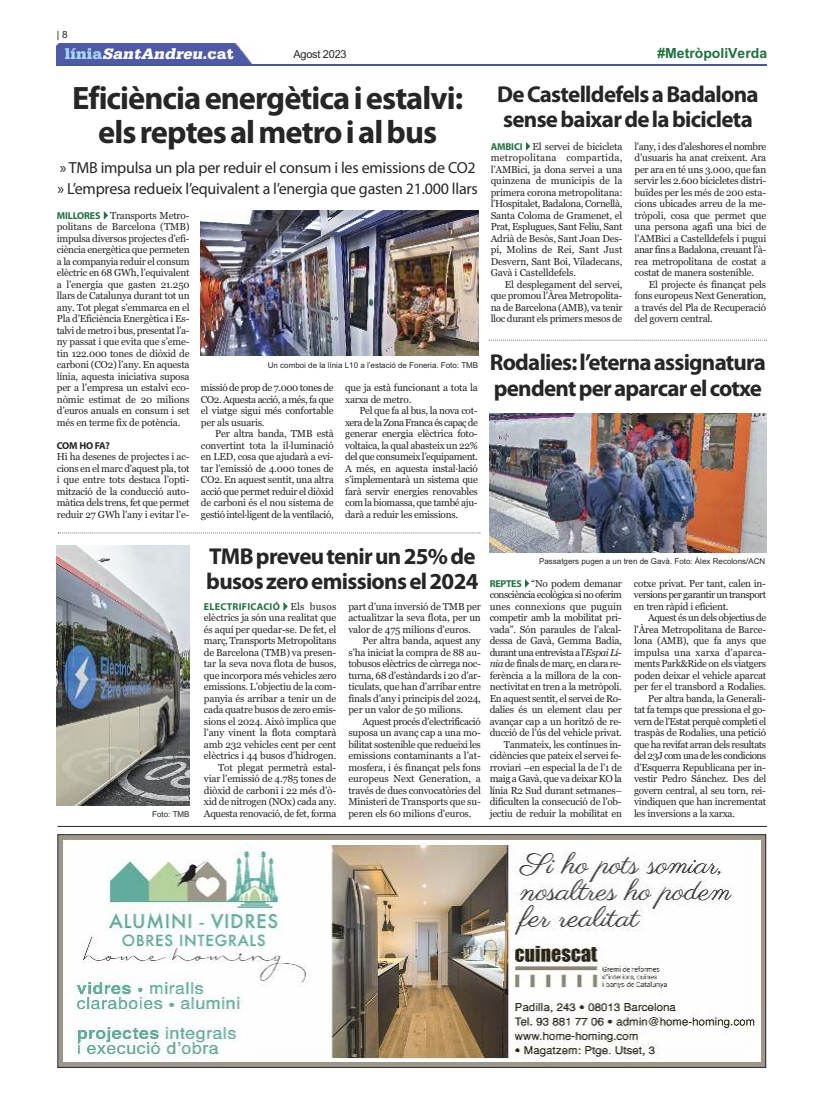
<style>
.page{position:relative;width:823px;height:1106px;background:#fff}
.page>*{position:absolute;margin:0;border:0;box-sizing:border-box;transform-origin:0 0}
.t1{font:700 32.5px/34.5px "Myriad Pro";letter-spacing:-.03em;color:#272526;text-align:center}
.t2{font:700 23px/25px "Myriad Pro";letter-spacing:-.03em;color:#272526}
.t3{font:16px/21px "Myriad Pro";letter-spacing:-.015em;color:#272526}
.t4{font:italic 900 16px "Serifa";color:#fff}
.t5{font:700 14px "Arial";color:#20723f}
.t6{font:11px "Arial";letter-spacing:-.025em;color:#272526}
.t7{font:10px/11.5px "Georgia";letter-spacing:-.025em;color:#272526;text-align:justify}
.t8{font:10px "Georgia";letter-spacing:-.045em;color:#272526}
.t9{font:10px "Georgia";letter-spacing:-.055em;color:#272526}
.t10{font:10px "Georgia";color:#272526}
.t11{font:10px "Georgia";letter-spacing:-.005em;color:#272526}
.t12{font:700 10px "Myriad Pro";letter-spacing:.025em;color:#20723f}
.t13{font:700 10px "Myriad Pro";letter-spacing:-.035em;color:#272526}
.t14{font:10px "Arial";color:#272526}
.t15{font:8px "Arial";color:#272526}
.s1{font-style:normal;color:#a6d8f6}
.s2{font-style:normal}
.s3{font-family:"Myriad Pro";font-weight:700;color:#20723f}
.s4{color:#20723f}
.s5{font-family:"Georgia";font-weight:400;color:#272526}
.s6{font-style:italic}
</style>
<div class="page">
<div style="left:57px;top:44px;width:196px;height:20px;background:#4f5aa4"></div>
<hr style="left:57px;top:64px;width:708px;height:1px;background:#4558a4">
<hr style="left:58px;top:826px;width:708px;height:1px;background:#272526">
<img style="left:59px;top:836px;width:704px;height:229px">
<div style="left:57px;top:834px;width:708px;height:233px;border:1px solid #272526"></div>
<svg style="left:489px;top:340px;width:277px;height:1px"></svg>
<img style="left:489px;top:413px;width:276px;height:139px">
<img style="left:200px;top:210px;width:278px;height:146px">
<svg style="left:58px;top:532px;width:422px;height:1px"></svg>
<img style="left:57px;top:545px;width:132px;height:261px">
<p class="t14" style="left:57px;top:29px;width:12px">| 8</p>
<h3 class="t4" style="left:65px;top:44px;width:170px"><span class="s1">l í n i a</span> SantAndreu<span class="s2">. c a t</span></h3>
<p class="t6" style="left:293px;top:48px;width:55px">Agost 2023</p>
<h1 class="t1" style="left:72px;top:83px;width:392px">Eficiènciaenergèticaiestalvi: elsreptesalmetroialbus</h1>
<h3 class="t3" style="left:58px;top:159px;width:421px">» TMB impulsa un pla per reduir el consum i les emissions de CO2 » L’empresa redueix l’equivalent a l’energia que gasten 21.000 llars</h3>
<p class="t7" style="left:57px;top:209px;width:134px"><span class="s3">MILLORES</span><span class="s4">✔</span>Transports Metro&shy;politans de Barcelona (TMB) impulsa diversos projectes d’efi&shy;ciència energètica que permeten a la companyia reduir el consum elèctric en 68 GWh, l’equivalent a l’energia que gasten 21.250 llars de Catalunya durant tot un any. Tot plegat s’emmarca en el Pla d’Eficiència Energètica i Es&shy;talvi de metro i bus, presentat l’a&shy;ny passat i que evita que s’eme&shy;tin 122.000 tones de diòxid de carboni (CO2) l’any. En aquesta línia, aquesta iniciativa suposa per a l’empresa un estalvi eco&shy;nòmic estimat de 20 milions d’euros anuals en consum i set més en terme fix de potència.</p>
<p class="t13" style="left:57px;top:441px;width:55px">COM HO FA?</p>
<p class="t7" style="left:57px;top:451px;width:134px">Hi ha desenes de projectes i ac&shy;cions en el marc d’aquest pla, tot i que entre tots destaca l’opti&shy;mització de la conducció auto&shy;màtica dels trens, fet que permet reduir 27 GWh l’any i evitar l’e-</p>
<p class="t15" style="left:267px;top:361px;width:212px">Un comboi de la línia L10 a l’estació de Foneria. Foto: TMB</p>
<p class="t7" style="left:201px;top:382px;width:134px">missió de prop de 7.000 tones de CO2. Aquesta acció, a més, fa que el viatge sigui més confortable per als usuaris.</p>
<p class="t7" style="left:201px;top:428px;width:134px;text-indent:14px">Per altra banda, TMB està convertint tota la il·luminació en LED, cosa que ajudarà a evi&shy;tar l’emissió de 4.000 tones de CO2. En aquest sentit, una altra acció que permet reduir el diòxid de carboni és el nou sistema de gestió intel·ligent de la ventilació,</p>
<p class="t7" style="left:345px;top:382px;width:134px">que ja està funcionant a tota la xarxa de metro.</p>
<p class="t7" style="left:345px;top:405px;width:134px;text-indent:14px">Pel que fa al bus, la nova cot&shy;xera de la Zona Franca és capaç de generar energia elèctrica foto&shy;voltaica, la qual abasteix un 22% del que consumeix l’equipament.<br>A més, en aquesta instal·lació s’implementarà un sistema que farà servir energies renovables com la biomassa, que també aju&shy;darà a reduir les emissions.</p>
<h3 class="t5" style="left:657px;top:45px;width:111px">#MetròpoliVerda</h3>
<h2 class="t2" style="left:497px;top:84px;width:263px">DeCastelldefelsaBadalona sensebaixardelabicicleta</h2>
<p class="t7" style="left:490px;top:140px;width:133px"><span class="s3">AMBICI</span><span class="s4">✔</span>El servei de bicicleta metropolitana compartida, l’AMBici, ja dona servei a una quinzena de municipis de la primera corona metropolitana: l’Hospitalet, Badalona, Cornellà, Santa Coloma de Gramenet, el Prat, Esplugues, Sant Feliu, Sant Adrià de Besòs, Sant Joan Des&shy;pí, Molins de Rei, Sant Just Desvern, Sant Boi, Viladecans, Gavà i Castelldefels.</p>
<p class="t7" style="left:490px;top:278px;width:133px;text-indent:14px">El desplegament del servei, que promou l’Àrea Metropolita&shy;na de Barcelona (AMB), va tenir lloc durant els primers mesos de</p>
<p class="t7" style="left:634px;top:140px;width:133px">l’any, i des d’aleshores el nombre d’usuaris ha anat creixent. Ara per ara en té uns 3.000, que fan servir les 2.600 bicicletes distri&shy;buïdes per les més de 200 esta&shy;cions ubicades arreu de la me&shy;tròpoli, cosa que permet que una persona agafi una bici de l’AMBici a Castelldefels i pugui anar fins a Badalona, creuant l’à&shy;rea metropolitana de costat a costat de manera sostenible.</p>
<p class="t7" style="left:634px;top:278px;width:133px;text-indent:14px">El projecte és finançat pels fons europeus Next Generation, a través del Pla de Recuperació del govern central.</p>
<h2 class="t2" style="left:489px;top:352px;width:278px">Rodalies:l’eternaassignatura pendentperaparcarelcotxe</h2>
<h2 class="t2" style="left:206px;top:545px;width:273px">TMBpreveutenirun25%de busoszeroemissionsel2024</h2>
<p class="t12" style="left:204px;top:602px;width:134px">ELECTRIFICACIÓ✔<span class="s5">Els busos</span></p>
<p class="t7" style="left:204px;top:612px;width:134px;text-align:right">elèctrics ja són una realitat que és aquí per quedar-se. De fet, el març, Transports Metropolitans de Barcelona (TMB) va presen&shy;tar la seva nova flota de busos, que incorpora més vehicles zero emissions. L’objectiu de la com&shy;panyia és arribar a tenir un de cada quatre busos de zero emis&shy;sions el 2024. Això implica que l’any vinent la flota comptarà amb 232 vehicles cent per cent elèctrics i 44 busos d’hidrogen.<br>Tot plegat permetrà estal&shy;viar l’emissió de 4.785 tones de diòxid de carboni i 22 més d’ò&shy;xid de nitrogen (NOx) cada any.<br>Aquesta renovació, de fet, forma</p>
<p class="t15" style="left:539px;top:556px;width:227px">Passatgers pugen a un tren de Gavà. Foto: Àlex Recolons/ACN</p>
<p class="t7" style="left:489px;top:577px;width:134px;text-align:right"><span class="s3">REPTES</span><span class="s4">✔</span>“No podem demanar consciència ecològica si no oferim unes connexions que puguin competir amb la mobilitat pri&shy;vada”. Són paraules de l’alcal&shy;dessa de Gavà, Gemma Badia, durant una entrevista a l’<span class="s6">Espai Lí&shy;nia</span> de finals de març, en clara re&shy;ferència a la millora de la con&shy;nectivitat en tren a la metròpoli.<br>En aquest sentit, el servei de Ro&shy;dalies és un element clau per avançar cap a un horitzó de re&shy;ducció de l’ús del vehicle privat.<br>Tanmateix, les contínues in&shy;cidències que pateix el servei fe&shy;rroviari –en especial la de l’1 de maig a Gavà, que va deixar KO la línia R2 Sud durant setmanes– dificulten la consecució de l’ob&shy;jectiu de reduir la mobilitat en</p>
<p class="t7" style="left:633px;top:577px;width:134px">cotxe privat. Per tant, calen in&shy;versions per garantir un transport en tren ràpid i eficient.</p>
<p class="t7" style="left:348px;top:600px;width:134px">part d’una inversió de TMB per</p>
<p class="t7" style="left:348px;top:612px;width:134px">actualitzar la seva flota, per un</p>
<p class="t7" style="left:348px;top:623px;width:124px">valor de 475 milions d’euros.</p>
<p class="t7" style="left:362px;top:635px;width:120px">Per altra banda, aquest any</p>
<p class="t7" style="left:348px;top:646px;width:134px">s’ha iniciat la compra de 88 au-</p>
<p class="t7" style="left:348px;top:658px;width:134px">tobusos elèctrics de càrrega noc-</p>
<p class="t7" style="left:348px;top:669px;width:134px">turna, 68 d’estàndards i 20 d’ar-</p>
<p class="t7" style="left:348px;top:681px;width:134px">ticulats, que han d’arribar entre</p>
<p class="t7" style="left:348px;top:692px;width:134px">finals d’any i principis del 2024,</p>
<p class="t7" style="left:348px;top:704px;width:116px">per un valor de 50 milions.</p>
<p class="t7" style="left:362px;top:715px;width:120px">Aquest procés d’electrificació</p>
<p class="t7" style="left:348px;top:727px;width:134px">suposa un avanç cap a una mo-</p>
<p class="t7" style="left:348px;top:738px;width:134px">bilitat sostenible que redueixi les</p>
<p class="t7" style="left:348px;top:750px;width:134px">emissions contaminants a l’at-</p>
<p class="t7" style="left:348px;top:761px;width:134px">mosfera, i és finançat pels fons</p>
<p class="t11" style="left:348px;top:773px;width:134px">europeus Next Generation, a</p>
<p class="t7" style="left:348px;top:784px;width:134px">través de dues convocatòries del</p>
<p class="t7" style="left:348px;top:796px;width:134px">Ministeri de Transports que su-</p>
<p class="t8" style="left:647px;top:612px;width:119px">Aquest és un dels objectius de</p>
<p class="t7" style="left:633px;top:623px;width:133px">l’Àrea Metropolitana de Barce-</p>
<p class="t7" style="left:633px;top:635px;width:134px">lona (AMB), que fa anys que</p>
<p class="t10" style="left:633px;top:646px;width:133px">impulsa una xarxa d’aparca-</p>
<p class="t7" style="left:633px;top:658px;width:134px">ments Park&amp;Ride on els viatgers</p>
<p class="t7" style="left:633px;top:669px;width:134px">poden deixar el vehicle aparcat</p>
<p class="t7" style="left:633px;top:681px;width:134px">per fer el transbord a Rodalies.</p>
<p class="t7" style="left:647px;top:692px;width:119px">Per altra banda, la Generali-</p>
<p class="t7" style="left:633px;top:704px;width:133px">tat fa temps que pressiona el go-</p>
<p class="t8" style="left:633px;top:715px;width:134px">vern de l’Estat perquè completi el</p>
<p class="t7" style="left:633px;top:727px;width:134px">traspàs de Rodalies, una petició</p>
<p class="t8" style="left:633px;top:738px;width:134px">que ha revifat arran dels resultats</p>
<p class="t9" style="left:633px;top:750px;width:134px">del 23J com una de les condicions</p>
<p class="t7" style="left:633px;top:761px;width:133px">d’Esquerra Republicana per in-</p>
<p class="t7" style="left:633px;top:773px;width:134px">vestir Pedro Sánchez. Des del</p>
<p class="t7" style="left:633px;top:784px;width:133px">govern central, al seu torn, rei-</p>
<p class="t7" style="left:633px;top:796px;width:134px">vindiquen que han incrementat</p>
<p class="t7" style="left:633px;top:807px;width:102px">les inversions a la xarxa.</p>
<p class="t15" style="left:152px;top:809px;width:39px">Foto: TMB</p>
<p class="t7" style="left:348px;top:807px;width:124px">peren els 60 milions d’euros.</p>
</div>
